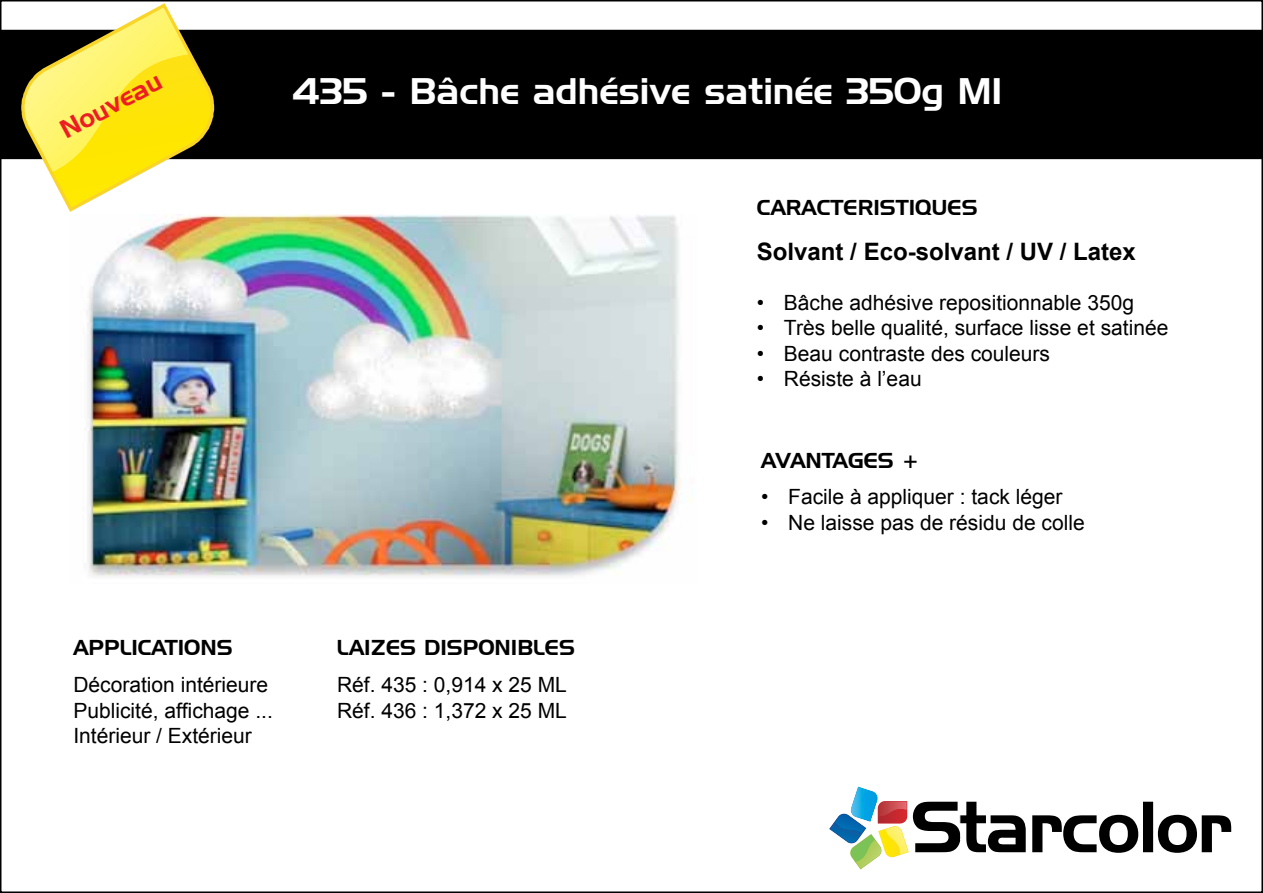
<style>
.page{position:relative;width:1263px;height:893px;background:#fff}
.page>*{position:absolute;margin:0;border:0;box-sizing:border-box;transform-origin:0 0}
.t1{font:36px "Handel Gothic BT";color:#fff}
.t2{font:25.35px "Handel Gothic BT";color:#ed1d24}
.t3{font:700 24px "Arial";color:#000}
.t4{font:21px/25.2px "Arial";color:#000}
.t5{font:21px "Handel Gothic BT";color:#000}
</style>
<div class="page">
<div style="left:1px;top:31px;width:1262px;height:127px;background:#000"></div>
<div style="left:0;top:30px;width:1263px;height:129px;border:2px solid #000"></div>
<svg style="left:829px;top:789px;width:402px;height:80px"></svg>
<hr style="left:866px;top:787px;width:1px;height:32px;background:#00a8e3">
<hr style="left:865px;top:787px;width:1px;height:32px;background:#00a9e3">
<hr style="left:864px;top:787px;width:1px;height:32px;background:#00aae4">
<hr style="left:863px;top:787px;width:1px;height:32px;background:#00ade5">
<hr style="left:862px;top:787px;width:1px;height:32px;background:#00ade5">
<hr style="left:861px;top:787px;width:1px;height:32px;background:#08afe6">
<hr style="left:860px;top:787px;width:1px;height:32px;background:#14b1e7">
<hr style="left:859px;top:787px;width:1px;height:32px;background:#26b4e8">
<hr style="left:858px;top:787px;width:1px;height:32px;background:#2eb4e8">
<hr style="left:857px;top:787px;width:1px;height:32px;background:#3ab5e9">
<hr style="left:856px;top:787px;width:1px;height:32px;background:#3eb7ea">
<hr style="left:855px;top:787px;width:1px;height:32px;background:#47baeb">
<hr style="left:854px;top:787px;width:1px;height:32px;background:#4bbbeb">
<hr style="left:853px;top:787px;width:1px;height:32px;background:#50bbeb">
<hr style="left:852px;top:787px;width:1px;height:32px;background:#57beed">
<hr style="left:851px;top:787px;width:1px;height:32px;background:#5dc1ee">
<hr style="left:878px;top:790px;width:1px;height:31px;background:#009bdf">
<hr style="left:877px;top:790px;width:1px;height:31px;background:#009ce0">
<hr style="left:876px;top:790px;width:1px;height:31px;background:#009ce0">
<hr style="left:875px;top:790px;width:1px;height:31px;background:#009de1">
<hr style="left:874px;top:790px;width:1px;height:31px;background:#009de1">
<hr style="left:873px;top:790px;width:1px;height:31px;background:#009ee2">
<hr style="left:872px;top:790px;width:1px;height:31px;background:#009fe3">
<hr style="left:871px;top:790px;width:1px;height:31px;background:#009fe3">
<hr style="left:870px;top:790px;width:1px;height:31px;background:#009fe3">
<hr style="left:869px;top:790px;width:1px;height:31px;background:#00a1e4">
<hr style="left:868px;top:790px;width:1px;height:31px;background:#00a2e5">
<hr style="left:867px;top:790px;width:1px;height:31px;background:#00a2e5">
<hr style="left:866px;top:790px;width:1px;height:31px;background:#00a3e6">
<hr style="left:865px;top:790px;width:1px;height:31px;background:#00a3e6">
<hr style="left:864px;top:790px;width:1px;height:31px;background:#00a4e7">
<hr style="left:863px;top:790px;width:1px;height:31px;background:#00a4e7">
<hr style="left:862px;top:790px;width:1px;height:31px;background:#00a5e8">
<hr style="left:861px;top:790px;width:1px;height:31px;background:#00a5e8">
<hr style="left:860px;top:790px;width:1px;height:31px;background:#00a6e9">
<svg style="left:21px;top:3px;width:196px;height:209px"></svg>
<img style="left:87px;top:215px;width:605px;height:362px">
<p class="t2" style="left:55px;top:118px;width:113px;rotate:-28deg">Nouveau</p>
<h1 class="t1" style="left:292px;top:69px;width:711px">435 - Bâche adhésive satinée 350g M1</h1>
<p class="t5" style="left:757px;top:194px;width:222px">CARACTERISTIQUES</p>
<p class="t3" style="left:757px;top:236px;width:380px">Solvant / Eco-solvant / UV / Latex</p>
<p class="t4" style="left:757px;top:290px;width:379px">• Bâche adhésive repositionnable 350g</p>
<p class="t4" style="left:757px;top:316px;width:413px">• Très belle qualité, surface lisse et satinée</p>
<p class="t4" style="left:757px;top:341px;width:295px">• Beau contraste des couleurs</p>
<p class="t4" style="left:757px;top:366px;width:166px">• Résiste à l’eau</p>
<p class="t5" style="left:761px;top:447px;width:160px">AVANTAGES +</p>
<p class="t4" style="left:761px;top:485px;width:303px">• Facile à appliquer : tack léger</p>
<p class="t4" style="left:761px;top:510px;width:325px">• Ne laisse pas de résidu de colle</p>
<p class="t5" style="left:73px;top:635px;width:161px">APPLICATIONS</p>
<p class="t5" style="left:337px;top:635px;width:240px">LAIZES DISPONIBLES</p>
<p class="t4" style="left:73px;top:673px;width:201px">Décoration intérieure<br>Publicité, affichage ...<br>Intérieur / Extérieur</p>
<p class="t4" style="left:337px;top:673px;width:231px">Réf. 435 : 0,914 x 25 ML<br>Réf. 436 : 1,372 x 25 ML</p>
</div>
